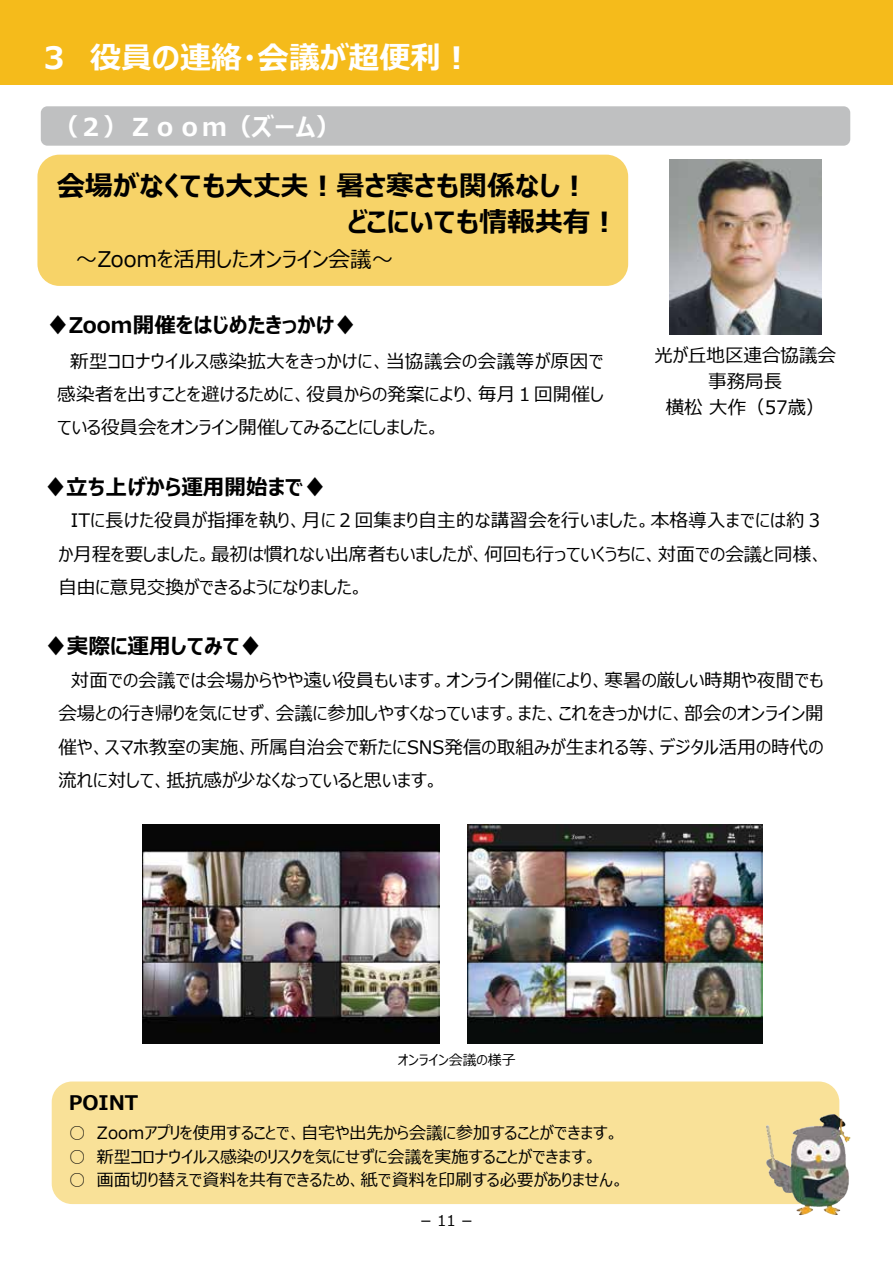
<style>
.page{position:relative;width:893px;height:1263px;background:#fff}
.page>*{position:absolute;margin:0;border:0;box-sizing:border-box;transform-origin:0 0}
.t1{font:700 30.9px "Meiryo UI";color:#fff}
.t2{font:700 27.75px "Meiryo UI";color:#000}
.t3{font:700 24.75px "Meiryo UI";color:#fff}
.t4{font:700 21.6px "Meiryo UI";color:#000}
.t5{font:21.6px "Meiryo UI";color:#000}
.t6{font:700 20.1px "Meiryo UI";color:#000}
.t7{font:18.45px/33.3px "Meiryo UI";color:#000;text-align:justify}
.t8{font:16.95px "Meiryo UI";color:#000}
.t9{font:15px "Meiryo UI";color:#000}
.t10{font:13.95px "Meiryo UI";color:#000}
</style>
<div class="page">
<div style="left:37px;top:155px;width:591px;height:131px;background:#f7d368;border-radius:22px"></div>
<div style="left:52px;top:1081px;width:787px;height:123px;background:#f9e198;border-radius:20px"></div>
<div style="left:0;top:0;width:893px;height:85px;background:#f5bb1b"></div>
<div style="left:41px;top:106px;width:809px;height:40px;background:#bfc0c1;border-radius:7px"></div>
<img style="left:669px;top:160px;width:152px;height:175px">
<img style="left:766px;top:1110px;width:85px;height:106px">
<img style="left:143px;top:825px;width:296px;height:219px">
<img style="left:467px;top:825px;width:295px;height:219px">
<h1 class="t1" style="left:39px;top:36px;width:435px">３ 役員の連絡・会議が超便利︕</h1>
<h3 class="t3" style="left:54px;top:109px;width:288px">（２）Ｚｏｏｍ（ズーム）</h3>
<h2 class="t2" style="left:57px;top:166px;width:532px">会場がなくても大丈夫︕暑さ寒さも関係なし︕</h2>
<h2 class="t2" style="left:347px;top:202px;width:272px">どこにいても情報共有︕</h2>
<p class="t5" style="left:76px;top:244px;width:319px">～Zoomを活用したオンライン会議～</p>
<p class="t4" style="left:47px;top:310px;width:310px">♦Zoom開催をはじめたきっかけ♦</p>
<p class="t7" style="left:57px;top:345px;width:548px;text-indent:13px">新型コロナウイルス感染拡大をきっかけに、当協議会の会議等が原因で感染者を出すことを避けるために、役員からの発案により、毎月１回開催している役員会をオンライン開催してみることにしました。</p>
<p class="t4" style="left:45px;top:472px;width:283px">♦立ち上げから運用開始まで♦</p>
<p class="t7" style="left:654px;top:343px;width:183px;line-height:26px;text-align:center">光が丘地区連合協議会事務局長<br>横松大作（57歳）</p>
<p class="t7" style="left:58px;top:505px;width:767px;text-indent:13px">ITに長けた役員が指揮を執り、月に２回集まり自主的な講習会を行いました。本格導入までには約３か月程を要しました。最初は慣れない出席者もいましたが、何回も行っていくうちに、対面での会議と同様、自由に意見交換ができるようになりました。</p>
<p class="t4" style="left:45px;top:630px;width:218px">♦実際に運用してみて♦</p>
<p class="t7" style="left:58px;top:664px;width:767px;text-indent:12px">対面での会議では会場からやや遠い役員もいます。オンライン開催により、寒暑の厳しい時期や夜間でも会場との行き帰りを気にせず、会議に参加しやすくなっています。また、これをきっかけに、部会のオンライン開催や、スマホ教室の実施、所属自治会で新たにSNS発信の取組みが生まれる等、デジタル活用の時代の流れに対して、抵抗感が少なくなっていると思います。</p>
<p class="t10" style="left:398px;top:1050px;width:119px">オンライン会議の様子</p>
<p class="t6" style="left:69px;top:1088px;width:71px">POINT</p>
<p class="t8" style="left:69px;top:1121px;width:551px">○ Zoomアプリを使用することで、自宅や出先から会議に参加することができます。</p>
<p class="t8" style="left:69px;top:1144px;width:530px">○ 新型コロナウイルス感染のリスクを気にせずに会議を実施することができます。</p>
<p class="t8" style="left:69px;top:1168px;width:557px">○ 画面切り替えで資料を共有できるため、紙で資料を印刷する必要がありません。</p>
<p class="t9" style="left:418px;top:1210px;width:58px">－11－</p>
</div>
